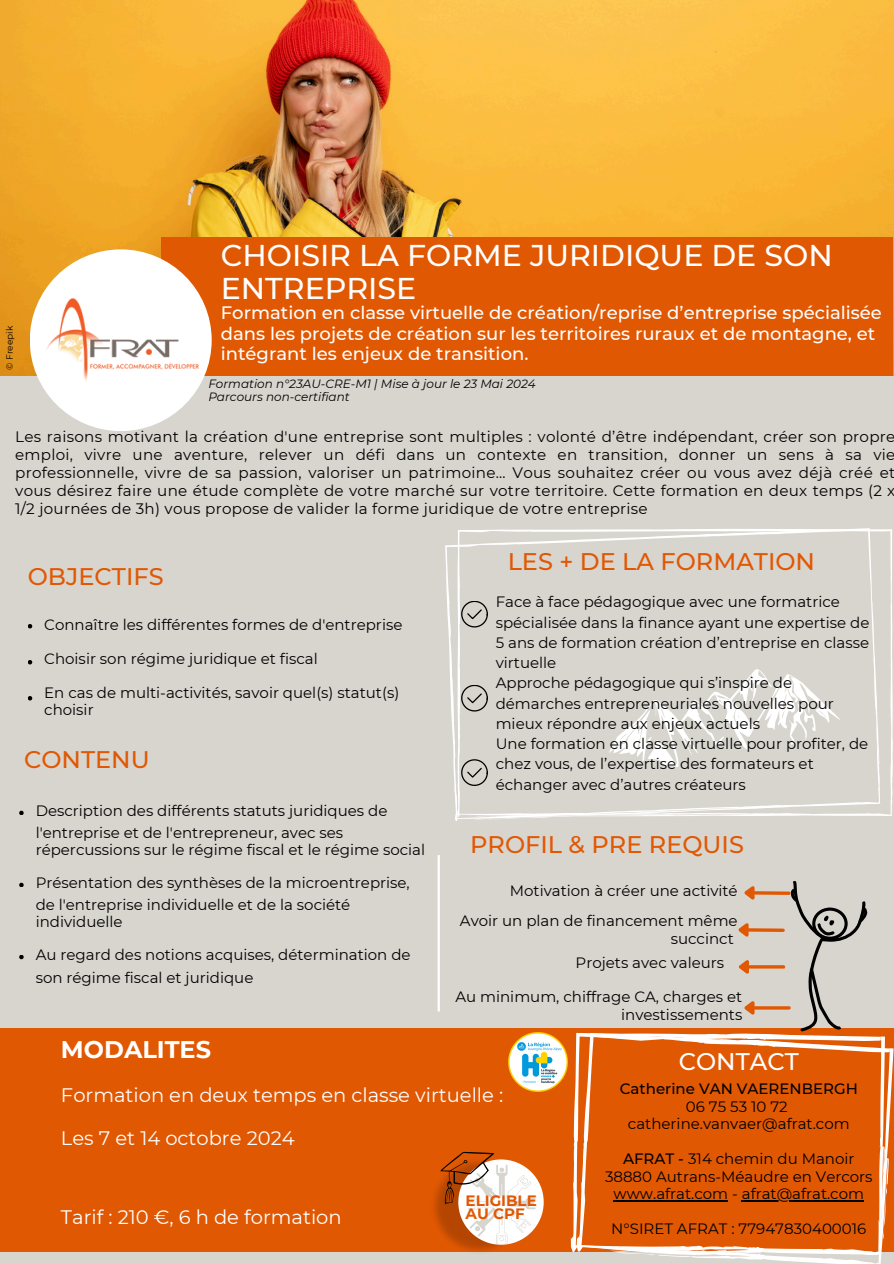
<style>
.page{position:relative;width:894px;height:1264px;background:#fff}
.page>*{position:absolute;margin:0;border:0;box-sizing:border-box;transform-origin:0 0}
.t1{font:500 30px/32.7px "Montserrat";color:#fff}
.t2{font:500 24px "Montserrat";color:#e15803}
.t3{font:700 24px "Montserrat";color:#fff}
.t4{font:500 24px "Montserrat";color:#fff}
.t5{font:19.5px "Montserrat";color:#fff}
.t6{font:500 18px/20.2px "Montserrat";color:#fff}
.t7{font:15.15px/18px "Montserrat";letter-spacing:.015em;color:#000;text-align:justify}
.t8{font:15px/20.2px "Montserrat";color:#000}
.t9{font:700 15px/13.5px "Montserrat";color:#e15803}
.t10{font:italic 12px/13.5px "Montserrat";color:#000}
.t11{font:9px "Montserrat";color:#000}
.s1{font-weight:500}
</style>
<div class="page">
<div style="left:0;top:0;width:893px;height:1263px;background:#d8d5cf"></div>
<img style="left:0;top:0;width:893px;height:376px">
<div style="left:161px;top:238px;width:731px;height:138px;background:#e15803"></div>
<svg style="left:30px;top:249px;width:182px;height:182px;fill:#fff"></svg>
<img style="left:45px;top:298px;width:162px;height:85px">
<svg style="left:437px;top:855px;width:2px;height:156px"></svg>
<svg style="left:445px;top:528px;width:435px;height:293px"></svg>
<svg style="left:608px;top:669px;width:232px;height:100px"></svg>
<div style="left:0;top:1028px;width:893px;height:223px;background:#e15803"></div>
<svg style="left:575px;top:1032px;width:318px;height:231px"></svg>
<svg style="left:734px;top:881px;width:133px;height:382px"></svg>
<img style="left:509px;top:1032px;width:58px;height:59px">
<img style="left:429px;top:1184px;width:99px;height:68px">
<svg style="left:19px;top:810px;width:5px;height:5px"></svg>
<svg style="left:19px;top:882px;width:5px;height:5px"></svg>
<svg style="left:19px;top:955px;width:5px;height:4px"></svg>
<svg style="left:28px;top:624px;width:4px;height:4px"></svg>
<svg style="left:28px;top:660px;width:4px;height:4px"></svg>
<svg style="left:28px;top:696px;width:4px;height:4px"></svg>
<svg style="left:460px;top:600px;width:29px;height:28px"></svg>
<svg style="left:460px;top:684px;width:29px;height:28px"></svg>
<svg style="left:460px;top:758px;width:29px;height:28px"></svg>
<svg style="left:440px;top:1151px;width:103px;height:93px"></svg>
<hr style="left:613px;top:1200px;width:115px;height:1px;background:#000">
<hr style="left:741px;top:1200px;width:122px;height:1px;background:#000">
<h6 class="t11" style="left:4px;top:369px;width:45px;rotate:-90deg">© Freepik</h6>
<h6 class="t1" style="left:221px;top:239px;width:613px">CHOISIR LA FORME JURIDIQUE DE SON<br>ENTREPRISE</h6>
<h6 class="t6" style="left:221px;top:303px;width:662px">Formation en classe virtuelle de création/reprise d’entreprise spécialisée dans les projets de création sur les territoires ruraux et de montagne, et intégrant les enjeux de transition.</h6>
<h6 class="t10" style="left:208px;top:376px;width:329px">Formation n°23AU-CRE-M1 | Mise à jour le 23 Mai 2024<br>Parcours non-certifiant</h6>
<h6 class="t7" style="left:15px;top:428px;width:881px">Les raisons motivant la création d'une entreprise sont multiples : volonté d’être indépendant, créer son propre emploi, vivre une aventure, relever un défi dans un contexte en transition, donner un sens à sa vie professionnelle, vivre de sa passion, valoriser un patrimoine… Vous souhaitez créer ou vous avez déjà créé et vous désirez faire une étude complète de votre marché sur votre territoire. Cette formation en deux temps (2 x 1/2 journées de 3h) vous propose de valider la forme juridique de votre entreprise</h6>
<h1 class="t2" style="left:28px;top:561px;width:137px">OBJECTIFS</h1>
<h1 class="t8" style="left:44px;top:615px;width:359px">Connaître les différentes formes de d'entreprise</h1>
<h6 class="t8" style="left:44px;top:648px;width:275px">Choisir son régime juridique et fiscal</h6>
<h6 class="t8" style="left:44px;top:684px;width:356px;line-height:16.8px">En cas de multi-activités, savoir quel(s) statut(s) choisir</h6>
<p class="t2" style="left:24px;top:745px;width:127px">CONTENU</p>
<h6 class="t8" style="left:36px;top:799px;width:353px;line-height:22.5px">Description des différents statuts juridiques de l'entreprise et de l'entrepreneur, avec ses</h6>
<h6 class="t8" style="left:36px;top:833px;width:391px;line-height:32.7px">répercussions sur le régime fiscal et le régime social<br>Présentation des synthèses de la microentreprise,</h6>
<h6 class="t8" style="left:36px;top:896px;width:316px;line-height:16.8px">de l'entreprise individuelle et de la société individuelle</h6>
<h6 class="t8" style="left:36px;top:943px;width:376px;line-height:22.5px">Au regard des notions acquises, détermination de son régime fiscal et juridique</h6>
<p class="t2" style="left:507px;top:547px;width:309px">LES + DE LA FORMATION</p>
<p class="t8" style="left:495px;top:592px;width:375px">Face à face pédagogique avec une formatrice spécialisée dans la finance ayant une expertise de 5 ans de formation création d’entreprise en classe virtuelle<br>Approche pédagogique qui s’inspire de démarches entrepreneuriales nouvelles pour mieux répondre aux enjeux actuels<br>Une formation en classe virtuelle pour profiter, de chez vous, de l’expertise des formateurs et échanger avec d’autres créateurs</p>
<p class="t2" style="left:470px;top:829px;width:275px">PROFIL &amp; PRE REQUIS</p>
<h6 class="t8" style="left:460px;top:876px;width:279px;line-height:29.2px;text-align:right">Motivation à créer une activité<br>Avoir un plan de financement même</h6>
<h6 class="t8" style="left:670px;top:928px;width:65px">succinct</h6>
<h1 class="t8" style="left:575px;top:952px;width:150px">Projets avec valeurs</h1>
<p class="t8" style="left:455px;top:987px;width:288px;line-height:18px;text-align:right">Au minimum, chiffrage CA, charges et investissements</p>
<p class="t3" style="left:61px;top:1035px;width:151px">MODALITES</p>
<p class="t5" style="left:61px;top:1083px;width:443px">Formation en deux temps en classe virtuelle :</p>
<h6 class="t5" style="left:61px;top:1126px;width:235px">Les 7 et 14 octobre 2024</h6>
<h2 class="t5" style="left:61px;top:1205px;width:282px">Tarif : 210 €, 6 h de formation</h2>
<h1 class="t9" style="left:465px;top:1193px;width:73px">ELIGIBLE<br>AU CPF</h1>
<h1 class="t4" style="left:678px;top:1046px;width:122px">CONTACT</h1>
<h3 class="t8" style="left:619px;top:1080px;width:239px;line-height:17.5px;text-align:center"><span class="s1">Catherine VAN VAERENBERGH<br></span>06 75 53 10 72 catherine.vanvaer@afrat.com</h3>
<h3 class="t8" style="left:605px;top:1150px;width:269px;line-height:17.5px;text-align:center"><span class="s1">AFRAT -</span> 314 chemin du Manoir<br>38880 Autrans-Méaudre en Vercors www.afrat.com - afrat@afrat.com</h3>
<p class="t8" style="left:611px;top:1218px;width:256px">N°SIRET AFRAT : 77947830400016</p>
</div>
